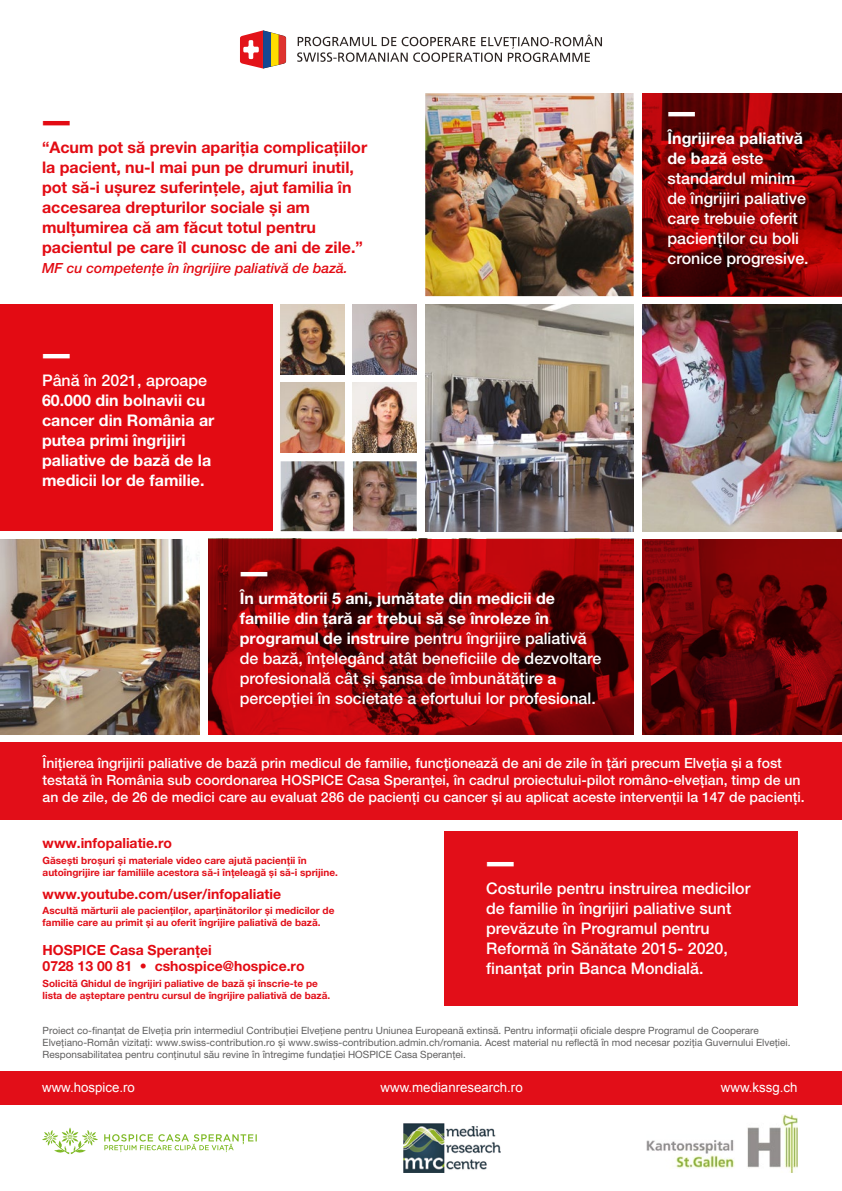
<style>
.page{position:relative;width:842px;height:1191px;background:#fff}
.page>*{position:absolute;margin:0;border:0;box-sizing:border-box;transform-origin:0 0}
.t1{font:700 36px "Helvetica Neue LT Pro";color:#fff}
.t2{font:700 36px "Helvetica Neue LT Pro";color:#e30b13}
.t3{font:500 16px/20px "Helvetica Neue LT Pro";color:#fff}
.t4{font:700 16px/20px "Helvetica Neue LT Pro";color:#e30b13}
.t5{font:700 16px/20px "Helvetica Neue LT Pro";color:#fff}
.t6{font:500 14px/16.8px "Helvetica Neue LT Pro";color:#fff}
.t7{font:700 14px/16.8px "Helvetica Neue LT Pro";color:#e30b13}
.t8{font:italic 500 14px "Helvetica Neue LT Pro";color:#e30b13}
.t9{font:13.3px "Arial";color:#fff}
.t10{font:10px/12px "Helvetica Neue LT Pro";color:#5f5e5e}
.t11{font:700 10px/12px "Helvetica Neue LT Pro";color:#e20e18}
.s1{font-weight:700}
</style>
<div class="page">
<svg style="left:208px;top:539px;width:426px;height:196px;background:#960509"></svg>
<div style="left:0;top:742px;width:842px;height:77px;background:#e20e18"></div>
<svg style="left:642px;top:539px;width:200px;height:196px;background:#6c0407"></svg>
<img style="left:353px;top:305px;width:64px;height:69px">
<div style="left:0;top:305px;width:272px;height:226px;background:#e30b13"></div>
<img style="left:425px;top:305px;width:209px;height:226px">
<img style="left:425px;top:93px;width:209px;height:203px">
<img style="left:642px;top:305px;width:200px;height:226px">
<svg style="left:642px;top:93px;width:200px;height:203px;background:#7e0305"></svg>
<img style="left:0;top:539px;width:200px;height:196px">
<svg style="left:240px;top:30px;width:46px;height:39px"></svg>
<svg style="left:297px;top:35px;width:305px;height:27px"></svg>
<img style="left:281px;top:305px;width:63px;height:69px">
<img style="left:281px;top:383px;width:63px;height:70px">
<img style="left:353px;top:383px;width:64px;height:70px">
<img style="left:281px;top:461px;width:136px;height:70px">
<div style="left:0;top:1071px;width:842px;height:34px;background:#e20e18"></div>
<svg style="left:42px;top:1127px;width:215px;height:27px"></svg>
<img style="left:403px;top:1123px;width:97px;height:49px">
<img style="left:646px;top:1114px;width:151px;height:58px">
<div style="left:444px;top:831px;width:353px;height:175px;background:#e20e18"></div>
<h1 class="t2" style="left:38px;top:98px;width:38px">—</h1>
<p class="t4" style="left:42px;top:137px;width:327px">“Acum pot să previn apariția complicațiilor la pacient, nu-l mai pun pe drumuri inutil, pot să-i ușurez suferințele, ajut familia în accesarea drepturilor sociale și am mulțumirea că am făcut totul pentru pacientul pe care îl cunosc de ani de zile.”</p>
<p class="t8" style="left:42px;top:260px;width:307px">MF cu competențe în îngrijire paliativă de bază.</p>
<h1 class="t1" style="left:38px;top:331px;width:37px">—</h1>
<p class="t3" style="left:42px;top:370px;width:167px">Până în 2021, aproape</p>
<p class="t5" style="left:42px;top:390px;width:174px">60.000 din bolnavii cu cancer din România ar putea primi îngrijiri paliative de bază de la medicii lor de familie.</p>
<h1 class="t1" style="left:236px;top:549px;width:37px">—</h1>
<p class="t3" style="left:240px;top:588px;width:363px"><span class="s1">În următorii 5 ani, jumătate din medicii de familie din țară ar trebui să se înroleze în programul de instruire</span> pentru îngrijire paliativă de bază, înțelegând atât beneficiile de dezvoltare profesională cât și șansa de îmbunătățire a percepției în societate a efortului lor profesional.</p>
<h1 class="t1" style="left:664px;top:89px;width:37px">—</h1>
<p class="t3" style="left:667px;top:128px;width:143px"><span class="s1">Îngrijirea paliativă de bază</span> este standardul minim de îngrijiri paliative care trebuie oferit pacienților cu boli cronice progresive.</p>
<p class="t6" style="left:43px;top:754px;width:764px">Înițierea îngrijirii paliative de bază prin medicul de familie, funcționează de ani de zile în țări precum Elveția și a fost testată în România sub coordonarea HOSPICE Casa Speranței, în cadrul proiectului-pilot româno-elvețian, timp de un an de zile, de 26 de medici care au evaluat 286 de pacienți cu cancer și au aplicat aceste intervenții la 147 de pacienți.</p>
<p class="t7" style="left:43px;top:834px;width:131px">www.infopaliatie.ro</p>
<p class="t11" style="left:43px;top:854px;width:297px">Găsești broșuri și materiale video care ajută pacienții în autoîngrijire iar familiile acestora să-i înțeleagă și să-i sprijine.</p>
<p class="t11" style="left:43px;top:904px;width:293px">Ascultă mărturii ale pacienților, aparținătorilor și medicilor de familie care au primit și au oferit îngrijire paliativă de bază.</p>
<p class="t7" style="left:43px;top:885px;width:240px">www.youtube.com/user/infopaliatie</p>
<p class="t7" style="left:43px;top:940px;width:263px">HOSPICE Casa Speranței<br>0728 13 00 81 • cshospice@hospice.ro</p>
<p class="t11" style="left:43px;top:977px;width:289px">Solicită Ghidul de îngrijiri paliative de bază și înscrie-te pe lista de așteptare pentru cursul de îngrijire paliativă de bază.</p>
<h1 class="t1" style="left:483px;top:838px;width:37px">—</h1>
<p class="t3" style="left:486px;top:878px;width:266px">Costurile pentru instruirea medicilor de familie în îngrijiri paliative sunt prevăzute în Programul pentru Reformă în Sănătate 2015- 2020, finanțat prin Banca Mondială.</p>
<p class="t10" style="left:43px;top:1024px;width:749px">Proiect co-finanțat de Elveția prin intermediul Contribuției Elvețiene pentru Uniunea Europeană extinsă. Pentru informații oficiale despre Programul de Cooperare<br>Elvețiano-Român vizitați: www.swiss-contribution.ro și www.swiss-contribution.admin.ch/romania. Acest material nu reflectă în mod necesar poziția Guvernului Elveției.<br>Responsabilitatea pentru conținutul său revine în întregime fundației HOSPICE Casa Speranței.</p>
<p class="t9" style="left:42px;top:1079px;width:94px">www.hospice.ro</p>
<p class="t9" style="left:381px;top:1079px;width:144px">www.medianresearch.ro</p>
<p class="t9" style="left:721px;top:1079px;width:78px">www.kssg.ch</p>
</div>
